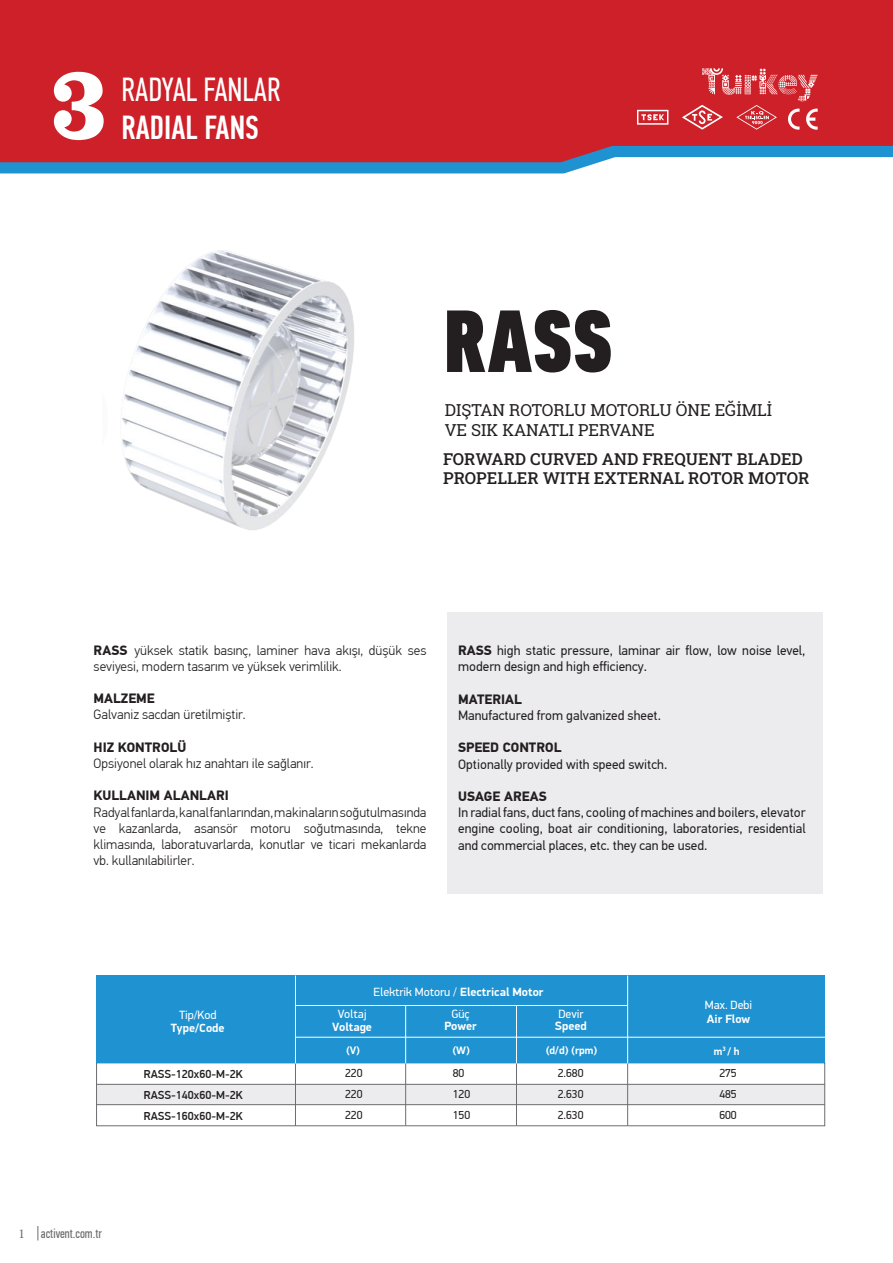
<style>
.page{position:relative;width:893px;height:1263px;background:#fff}
.page>*{position:absolute;margin:0;border:0;box-sizing:border-box;transform-origin:0 0}
.t1{font:109.2px "Orelega One";color:#fff}
.t2{font:88.35px "PF Din Text Comp Pro X Black";color:#231f20}
.t3{font:33.3px "PF Din Text Comp Pro";color:#fff}
.t4{font:500 33.3px "PF Din Text Comp Pro";color:#fff}
.t5{font:500 16.5px/19.5px "Roboto Slab";color:#231f20}
.t6{font:16.5px/19.5px "Roboto Slab";color:#231f20}
.t7{font:300 13.5px/16.2px "PF Din Text Pro";color:#231f20}
.t8{font:13.5px/16.2px "PF Din Text Pro";color:#231f20}
.t9{font:700 13.5px "PF Din Text Pro";color:#231f20}
.t10{font:13.5px "PF Din Text Comp Pro";color:#6c6d70}
.t11{font:12px "PF Din Display Pro";color:#fff}
.t12{font:700 12px "PF Din Display Pro";color:#fff}
.t13{font:500 11.55px/21px "PF Din Display Pro";color:#231f20;text-align:justify}
.t14{font:11.55px/21px "PF Din Display Pro";color:#231f20;text-align:justify}
.t15{font:700 10.8px "PF Din Display Pro";color:#fff}
.s1{font-weight:700}
.s2{font-family:"Minion Pro"}
</style>
<div class="page">
<svg style="left:38px;top:1226px;width:1px;height:14px"></svg>
<svg style="left:0;top:162px;width:600px;height:11px;background:#2992ce"></svg>
<div style="left:0;top:0;width:893px;height:162px;background:#cd2028"></div>
<svg style="left:637px;top:110px;width:31px;height:15px"></svg>
<svg style="left:682px;top:68px;width:136px;height:62px;background:#d5454c"></svg>
<div style="left:447px;top:612px;width:375px;height:282px;background:#ececee"></div>
<img style="left:122px;top:250px;width:232px;height:280px">
<div style="left:96px;top:1084px;width:729px;height:21px;background:#ececee"></div>
<div style="left:96px;top:1063px;width:729px;height:63px;border:1px solid #6c6d70"></div>
<hr style="left:96px;top:1084px;width:729px;height:1px;background:#6c6d70">
<hr style="left:96px;top:1104px;width:729px;height:1px;background:#6c6d70">
<div style="left:96px;top:975px;width:729px;height:88px;background:#1f92d1"></div>
<hr style="left:295px;top:1062px;width:1px;height:64px;background:#6c6d70">
<hr style="left:295px;top:975px;width:1px;height:88px;background:#fff">
<hr style="left:405px;top:1062px;width:1px;height:63px;background:#6c6d70">
<hr style="left:405px;top:1006px;width:1px;height:57px;background:#fff">
<hr style="left:516px;top:1062px;width:1px;height:63px;background:#6c6d70">
<hr style="left:516px;top:1006px;width:1px;height:57px;background:#fff">
<hr style="left:627px;top:1062px;width:1px;height:63px;background:#6c6d70">
<hr style="left:627px;top:975px;width:1px;height:88px;background:#fff">
<hr style="left:295px;top:1037px;width:530px;height:1px;background:#fff">
<hr style="left:295px;top:1005px;width:332px;height:1px;background:#fff">
<h1 class="t1" style="left:49px;top:46px;width:61px">3</h1>
<h3 class="t3" style="left:122px;top:71px;width:161px">RADYAL FANLAR</h3>
<h3 class="t4" style="left:122px;top:108px;width:139px">RADIAL FANS</h3>
<h2 class="t2" style="left:444px;top:286px;width:171px">RASS</h2>
<p class="t6" style="left:445px;top:400px;width:329px">DIŞTAN ROTORLU MOTORLU ÖNE EĞİMLİ<br>VE SIK KANATLI PERVANE</p>
<p class="t5" style="left:443px;top:449px;width:368px">FORWARD CURVED AND FREQUENT BLADED<br>PROPELLER WITH EXTERNAL ROTOR MOTOR</p>
<p class="t7" style="left:94px;top:642px;width:334px"><span class="s1">RASS</span> yüksek statik basınç, laminer hava akışı, düşük ses seviyesi, modern tasarım ve yüksek verimlilik.</p>
<p class="t9" style="left:94px;top:690px;width:63px">MALZEME</p>
<p class="t7" style="left:94px;top:707px;width:154px">Galvaniz sacdan üretilmiştir.</p>
<p class="t9" style="left:94px;top:739px;width:94px">HIZ KONTROLÜ</p>
<p class="t7" style="left:94px;top:755px;width:221px">Opsiyonel olarak hız anahtarı ile sağlanır.</p>
<p class="t9" style="left:94px;top:787px;width:137px">KULLANIM ALANLARI</p>
<p class="t7" style="left:94px;top:804px;width:334px;text-align:justify">Radyal fanlarda, kanal fanlarından, makinaların soğutulmasında ve kazanlarda, asansör motoru soğutmasında, tekne klimasında, laboratuvarlarda, konutlar ve ticari mekanlarda vb. kullanılabilirler.</p>
<p class="t8" style="left:458px;top:642px;width:349px"><span class="s1">RASS</span> high static pressure, laminar air flow, low noise level, modern design and high efficiency.</p>
<p class="t9" style="left:458px;top:691px;width:65px">MATERIAL</p>
<p class="t8" style="left:458px;top:707px;width:204px">Manufactured from galvanized sheet.</p>
<p class="t9" style="left:458px;top:739px;width:105px">SPEED CONTROL</p>
<p class="t8" style="left:458px;top:756px;width:211px">Optionally provided with speed switch.</p>
<p class="t9" style="left:458px;top:788px;width:90px">USAGE AREAS</p>
<p class="t8" style="left:458px;top:804px;width:349px;text-align:justify">In radial fans, duct fans, cooling of machines and boilers, elevator engine cooling, boat air conditioning, laboratories, residential and commercial places, etc. they can be used.</p>
<p class="t11" style="left:179px;top:1007px;width:39px">Tip/Kod</p>
<p class="t12" style="left:171px;top:1021px;width:55px">Type/Code</p>
<p class="t11" style="left:374px;top:984px;width:171px">Elektrik Motoru / <span class="s1">Electrical Motor</span></p>
<p class="t11" style="left:338px;top:1006px;width:31px">Voltaj</p>
<p class="t12" style="left:332px;top:1020px;width:41px">Voltage</p>
<p class="t11" style="left:452px;top:1007px;width:20px">Güç</p>
<p class="t12" style="left:444px;top:1019px;width:34px">Power</p>
<p class="t11" style="left:558px;top:1007px;width:27px">Devir</p>
<p class="t12" style="left:555px;top:1019px;width:33px">Speed</p>
<p class="t11" style="left:705px;top:998px;width:49px">Max. Debi</p>
<p class="t12" style="left:707px;top:1011px;width:45px">Air Flow</p>
<p class="t15" style="left:346px;top:1044px;width:16px">(V)</p>
<p class="t15" style="left:453px;top:1044px;width:19px">(W)</p>
<p class="t15" style="left:546px;top:1044px;width:53px">(d/d) (rpm)</p>
<p class="t15" style="left:714px;top:1044px;width:27px">m<sup>3</sup> / h</p>
<p class="t14" style="left:345px;top:1062px;width:19px">220<br>220<br>220</p>
<p class="t14" style="left:453px;top:1062px;width:19px;text-align:left">80<br>120<br>150</p>
<p class="t14" style="left:719px;top:1062px;width:19px">275<br>485<br>600</p>
<p class="t13" style="left:144px;top:1064px;width:100px">RASS-120x60-M-2K RASS-140x60-M-2K RASS-160x60-M-2K</p>
<p class="t14" style="left:558px;top:1062px;width:27px">2.680<br>2.630<br>2.630</p>
<p class="t10" style="left:18px;top:1225px;width:85px"><span class="s2">1</span> activent.com.tr</p>
</div>
